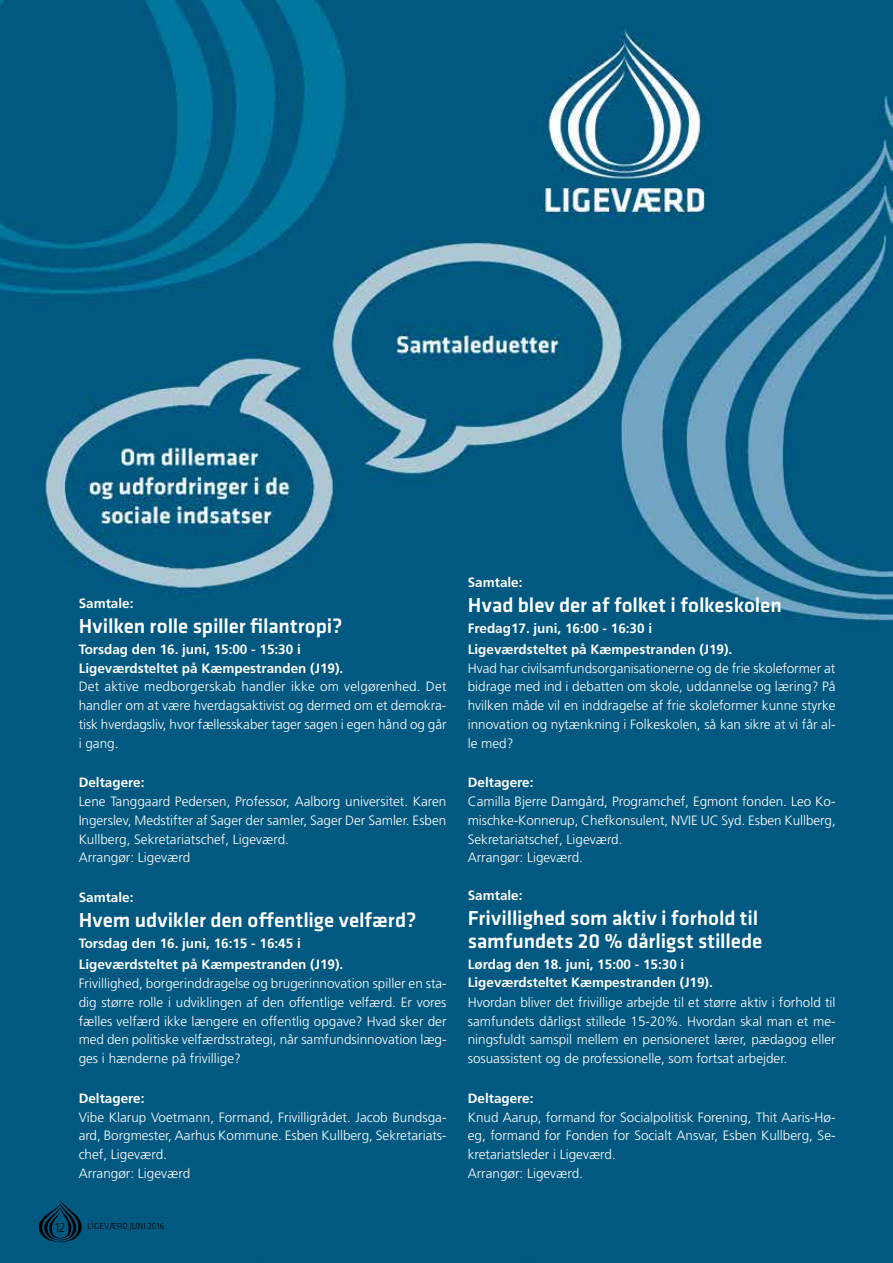
<style>
.page{position:relative;width:893px;height:1263px;background:#fff}
.page>*{position:absolute;margin:0;border:0;box-sizing:border-box;transform-origin:0 0}
.t1{font:500 21px/22.5px "Klavika";letter-spacing:-.005em;color:#fff}
.t2{font:300 13.5px/18.8px "Frutiger";color:#fff;text-align:justify}
.t3{font:700 13.5px/18.8px "Frutiger";color:#fff}
.t4{font:300 13.5px "Klavika";color:#000}
.t5{font:300 9px "Klavika";color:#000}
</style>
<div class="page">
<img style="left:0;top:0;width:893px;height:1263px">
<svg style="left:38px;top:1199px;width:45px;height:43px;background:#00415f"></svg>
<p class="t3" style="left:79px;top:594px;width:56px">Samtale:</p>
<h1 class="t1" style="left:79px;top:614px;width:265px">Hvilken rolle spiller filantropi?</h1>
<p class="t3" style="left:79px;top:640px;width:266px">Torsdag den 16. juni, 15:00 - 15:30 i<br>Ligeværdsteltet på Kæmpestranden (J19).</p>
<p class="t2" style="left:79px;top:678px;width:369px">Det aktive medborgerskab handler ikke om velgørenhed. Det handler om at være hverdagsaktivist og dermed om et demokra&shy;tisk hverdagsliv, hvor fællesskaber tager sagen i egen hånd og går i gang.</p>
<p class="t3" style="left:79px;top:773px;width:67px">Deltagere:</p>
<p class="t2" style="left:79px;top:792px;width:369px;text-align:left">Lene Tanggaard Pedersen, Professor, Aalborg universitet. Karen Ingerslev, Medstifter af Sager der samler, Sager Der Samler. Esben Kullberg, Sekretariatschef, Ligeværd.<br>Arrangør: Ligeværd</p>
<p class="t3" style="left:79px;top:888px;width:56px">Samtale:</p>
<h1 class="t1" style="left:79px;top:909px;width:339px">Hvem udvikler den offentlige velfærd?</h1>
<p class="t3" style="left:79px;top:933px;width:266px;line-height:21px">Torsdag den 16. juni, 16:15 - 16:45 i<br>Ligeværdsteltet på Kæmpestranden (J19).</p>
<p class="t2" style="left:79px;top:974px;width:370px">Frivillighed, borgerinddragelse og brugerinnovation spiller en sta&shy;dig større rolle i udviklingen af den offentlige velfærd. Er vores fælles velfærd ikke længere en offentlig opgave? Hvad sker der med den politiske velfærdsstrategi, når samfundsinnovation læg&shy;ges i hænderne på frivillige?</p>
<p class="t3" style="left:79px;top:1089px;width:67px">Deltagere:</p>
<p class="t2" style="left:79px;top:1108px;width:369px;text-align:left">Vibe Klarup Voetmann, Formand, Frivilligrådet. Jacob Bundsga&shy;ard, Borgmester, Aarhus Kommune. Esben Kullberg, Sekretariats&shy;chef, Ligeværd.<br>Arrangør: Ligeværd</p>
<p class="t4" style="left:55px;top:1219px;width:12px">12</p>
<p class="t5" style="left:88px;top:1221px;width:79px">LIGEVÆRD JUNI 2016</p>
<p class="t3" style="left:468px;top:573px;width:56px">Samtale:</p>
<h1 class="t1" style="left:468px;top:593px;width:316px">Hvad blev der af folket i folkeskolen</h1>
<p class="t3" style="left:468px;top:618px;width:266px;line-height:21px">Fredag17. juni, 16:00 - 16:30 i<br>Ligeværdsteltet på Kæmpestranden (J19).</p>
<p class="t2" style="left:468px;top:659px;width:369px">Hvad har civilsamfundsorganisationerne og de frie skoleformer at bidrage med ind i debatten om skole, uddannelse og læring? På hvilken måde vil en inddragelse af frie skoleformer kunne styrke innovation og nytænkning i Folkeskolen, så kan sikre at vi får al&shy;le med?</p>
<p class="t3" style="left:468px;top:773px;width:67px">Deltagere:</p>
<p class="t2" style="left:468px;top:792px;width:370px;text-align:left">Camilla Bjerre Damgård, Programchef, Egmont fonden. Leo Ko&shy;mischke-Konnerup, Chefkonsulent, NVIE UC Syd. Esben Kullberg, Sekretariatschef, Ligeværd.<br>Arrangør: Ligeværd.</p>
<p class="t3" style="left:468px;top:886px;width:56px">Samtale:</p>
<h1 class="t1" style="left:468px;top:906px;width:296px">Frivillighed som aktiv i forhold til samfundets 20 % dårligst stillede</h1>
<p class="t3" style="left:468px;top:955px;width:247px">Lørdag den 18. juni, 15:00 - 15:30 i<br>Ligeværdsteltet Kæmpestranden (J19).</p>
<p class="t2" style="left:468px;top:993px;width:369px">Hvordan bliver det frivillige arbejde til et større aktiv i forhold til samfundets dårligst stillede 15-20%. Hvordan skal man et me&shy;ningsfuldt samspil mellem en pensioneret lærer, pædagog eller sosuassistent og de professionelle, som fortsat arbejder.</p>
<p class="t3" style="left:468px;top:1089px;width:67px">Deltagere:</p>
<p class="t2" style="left:468px;top:1108px;width:369px;text-align:left">Knud Aarup, formand for Socialpolitisk Forening, Thit Aaris-Hø&shy;eg, formand for Fonden for Socialt Ansvar, Esben Kullberg, Se&shy;kretariatsleder i Ligeværd.<br>Arrangør: Ligeværd.</p>
</div>
